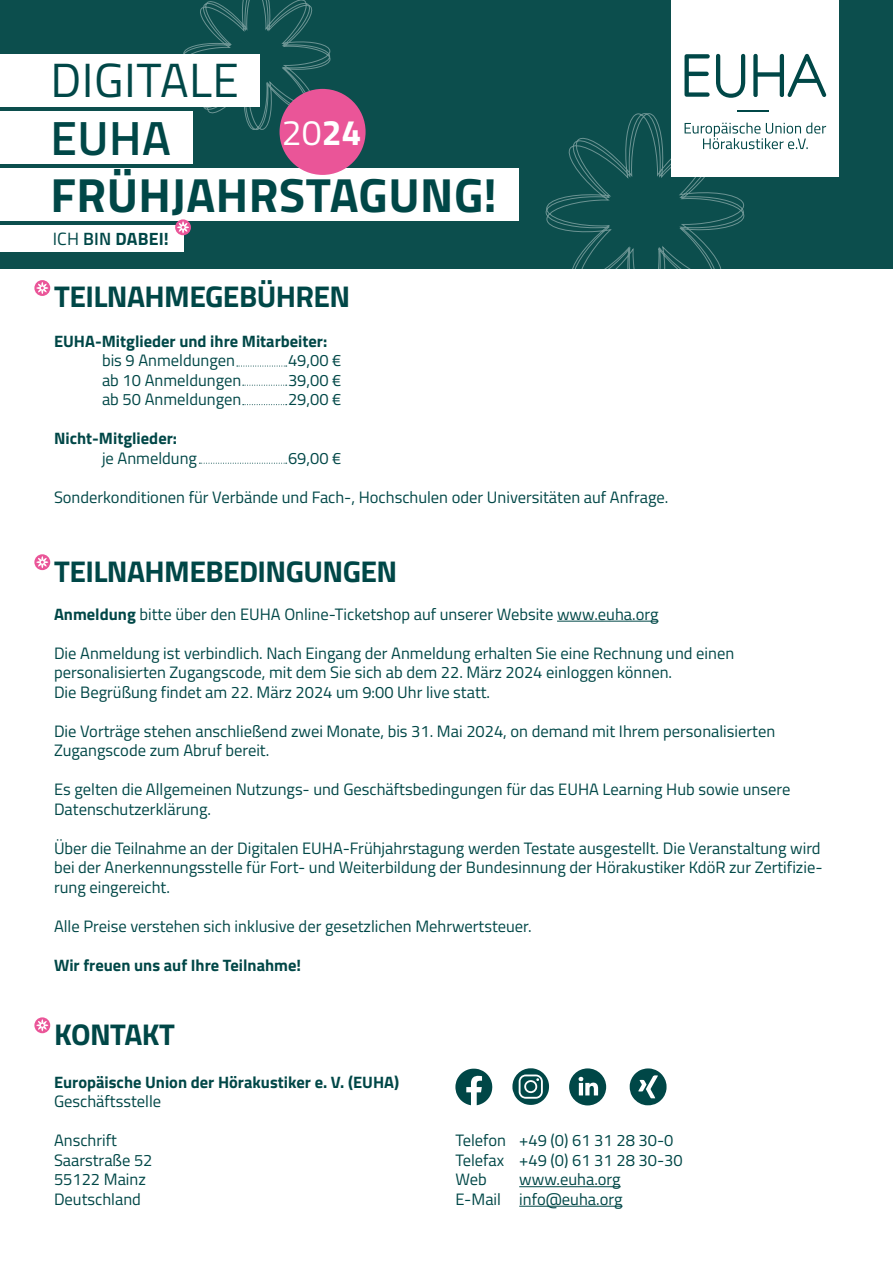
<style>
.page{position:relative;width:893px;height:1263px;background:#fff}
.page>*{position:absolute;margin:0;border:0;box-sizing:border-box;transform-origin:0 0}
.t1{font:700 48px "Titillium Web";letter-spacing:.01em;color:#004747}
.t2{font:48px "Titillium Web";letter-spacing:.01em;color:#004747}
.t3{font:600 48px "Titillium Web";color:#004747}
.t4{font:35.55px "Titillium Web";color:#fff}
.t5{font:700 30px "Titillium Web";letter-spacing:-.02em;color:#004747}
.t6{font:700 17.85px "Titillium Web";letter-spacing:.01em;color:#004747}
.t7{font:16.5px/19.5px "Titillium Web";color:#004747}
.t8{font:700 16.5px "Titillium Web";color:#004747}
.s1{font-weight:400}
.s2{font-weight:600}
.s3{font-weight:700}
</style>
<div class="page">
<hr style="left:557px;top:621px;width:101px;height:1px;background:#004747">
<hr style="left:519px;top:1186px;width:102px;height:1px;background:#004747">
<hr style="left:519px;top:1206px;width:103px;height:1px;background:#004747">
<div style="left:0;top:0;width:893px;height:269px;background:#0c4e4d"></div>
<svg style="left:183px;top:0;width:147px;height:130px"></svg>
<div style="left:0;top:54px;width:259px;height:53px;background:#fff"></div>
<div style="left:0;top:111px;width:192px;height:53px;background:#fff"></div>
<div style="left:0;top:168px;width:519px;height:53px;background:#fff"></div>
<div style="left:0;top:225px;width:183px;height:27px;background:#fff"></div>
<svg style="left:175px;top:219px;width:16px;height:16px"></svg>
<svg style="left:177px;top:221px;width:12px;height:12px"></svg>
<div style="left:672px;top:0;width:167px;height:176px;background:#fff"></div>
<svg style="left:545px;top:113px;width:281px;height:156px"></svg>
<hr style="left:737px;top:111px;width:32px;height:1px;background:#004747">
<svg style="left:753px;top:54px;width:73px;height:43px"></svg>
<svg style="left:716px;top:54px;width:29px;height:44px"></svg>
<svg style="left:684px;top:54px;width:26px;height:43px"></svg>
<div style="left:280px;top:89px;width:86px;height:86px;background:#ea5598;border-radius:50%"></div>
<svg style="left:34px;top:280px;width:16px;height:16px"></svg>
<svg style="left:36px;top:282px;width:12px;height:12px"></svg>
<svg style="left:34px;top:554px;width:16px;height:16px"></svg>
<svg style="left:36px;top:556px;width:12px;height:12px"></svg>
<svg style="left:34px;top:1017px;width:16px;height:16px"></svg>
<svg style="left:36px;top:1019px;width:12px;height:12px"></svg>
<svg style="left:237px;top:366px;width:50px;height:1px"></svg>
<svg style="left:243px;top:385px;width:44px;height:1px"></svg>
<svg style="left:243px;top:404px;width:44px;height:1px"></svg>
<svg style="left:199px;top:463px;width:88px;height:1px"></svg>
<svg style="left:455px;top:1069px;width:37px;height:36px"></svg>
<svg style="left:512px;top:1068px;width:37px;height:37px"></svg>
<svg style="left:569px;top:1068px;width:37px;height:37px"></svg>
<svg style="left:630px;top:1068px;width:36px;height:37px"></svg>
<p class="t2" style="left:50px;top:45px;width:190px">DIGITALE</p>
<p class="t3" style="left:50px;top:102px;width:122px">EUHA</p>
<p class="t1" style="left:50px;top:159px;width:448px">FRÜHJAHRSTAGUNG!</p>
<p class="t6" style="left:53px;top:225px;width:118px"><span class="s1">ICH</span> <span class="s2">BIN</span> DABEI!</p>
<p class="t4" style="left:282px;top:107px;width:81px">20<span class="s3">24</span></p>
<p class="t5" style="left:54px;top:274px;width:298px">TEILNAHMEGEBÜHREN</p>
<p class="t8" style="left:54px;top:328px;width:275px">EUHA-Mitglieder und ihre Mitarbeiter:</p>
<p class="t7" style="left:102px;top:350px;width:135px">bis 9 Anmeldungen</p>
<p class="t7" style="left:288px;top:350px;width:55px">49,00 €</p>
<p class="t7" style="left:102px;top:369px;width:141px">ab 10 Anmeldungen</p>
<p class="t7" style="left:288px;top:369px;width:55px">39,00 €</p>
<p class="t7" style="left:102px;top:389px;width:141px">ab 50 Anmeldungen</p>
<p class="t7" style="left:288px;top:389px;width:55px">29,00 €</p>
<p class="t8" style="left:54px;top:426px;width:125px">Nicht-Mitglieder:</p>
<p class="t7" style="left:102px;top:447px;width:97px">je Anmeldung</p>
<p class="t7" style="left:288px;top:447px;width:55px">69,00 €</p>
<p class="t7" style="left:54px;top:486px;width:616px">Sonderkonditionen für Verbände und Fach-, Hochschulen oder Universitäten auf Anfrage.</p>
<p class="t5" style="left:54px;top:548px;width:345px">TEILNAHMEBEDINGUNGEN</p>
<p class="t7" style="left:54px;top:603px;width:606px"><span class="s3">Anmeldung</span> bitte über den EUHA Online-Ticketshop auf unserer Website www.euha.org</p>
<p class="t7" style="left:54px;top:642px;width:682px">Die Anmeldung ist verbindlich. Nach Eingang der Anmeldung erhalten Sie eine Rechnung und einen personalisierten Zugangscode, mit dem Sie sich ab dem 22. März 2024 einloggen können.</p>
<p class="t7" style="left:54px;top:681px;width:438px">Die Begrüßung findet am 22. März 2024 um 9:00 Uhr live statt.</p>
<p class="t7" style="left:54px;top:720px;width:723px">Die Vorträge stehen anschließend zwei Monate, bis 31. Mai 2024, on demand mit Ihrem personalisierten<br>Zugangscode zum Abruf bereit.</p>
<p class="t7" style="left:54px;top:779px;width:738px">Es gelten die Allgemeinen Nutzungs- und Geschäftsbedingungen für das EUHA Learning Hub sowie unsere<br>Datenschutzerklärung.</p>
<p class="t7" style="left:54px;top:837px;width:770px;text-align:justify">Über die Teilnahme an der Digitalen EUHA-Frühjahrstagung werden Testate ausgestellt. Die Veranstaltung wird bei der Anerkennungsstelle für Fort- und Weiterbildung der Bundesinnung der Hörakustiker KdöR zur Zertifizie&shy;rung eingereicht.</p>
<p class="t7" style="left:54px;top:915px;width:479px">Alle Preise verstehen sich inklusive der gesetzlichen Mehrwertsteuer.</p>
<p class="t8" style="left:54px;top:952px;width:249px">Wir freuen uns auf Ihre Teilnahme!</p>
<p class="t5" style="left:54px;top:1011px;width:122px">KONTAKT</p>
<p class="t8" style="left:54px;top:1069px;width:347px">Europäische Union der Hörakustiker e. V. (EUHA)</p>
<p class="t7" style="left:54px;top:1091px;width:109px">Geschäftsstelle</p>
<p class="t7" style="left:54px;top:1130px;width:64px">Anschrift</p>
<p class="t7" style="left:54px;top:1149px;width:100px">Saarstraße 52</p>
<p class="t7" style="left:54px;top:1169px;width:93px">55122 Mainz</p>
<p class="t7" style="left:54px;top:1188px;width:88px">Deutschland</p>
<p class="t7" style="left:455px;top:1130px;width:219px">Telefon +49 (0) 61 31 28 30-0</p>
<p class="t7" style="left:455px;top:1149px;width:229px">Telefax +49 (0) 61 31 28 30-30</p>
<p class="t7" style="left:455px;top:1169px;width:33px">Web</p>
<p class="t7" style="left:519px;top:1169px;width:103px">www.euha.org</p>
<p class="t7" style="left:455px;top:1188px;width:168px">E-Mail info@euha.org</p>
</div>
